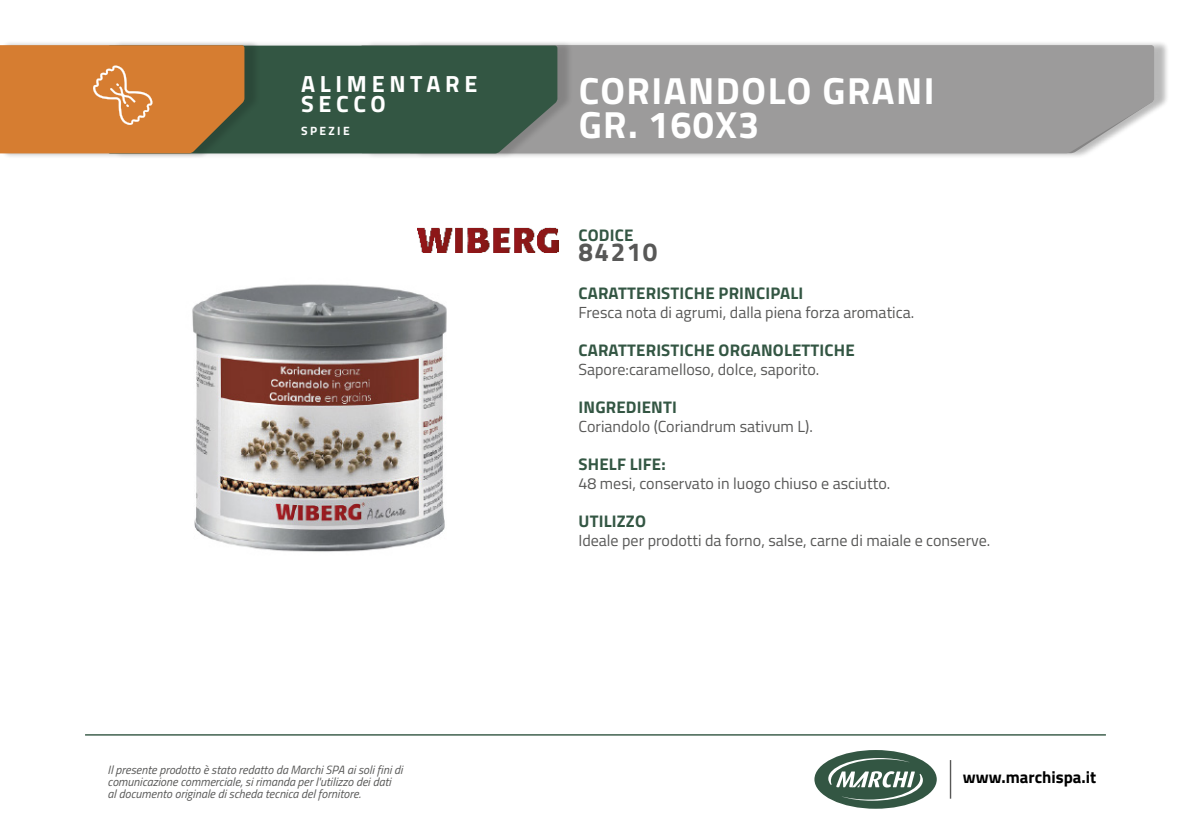
<style>
.page{position:relative;width:1191px;height:840px;background:#fff}
.page>*{position:absolute;margin:0;border:0;box-sizing:border-box;transform-origin:0 0}
.t1{font:700 37.8px/34.2px "Titillium Web";letter-spacing:.04em;color:#fff}
.t2{font:700 26px "Titillium Web";letter-spacing:.06em;color:#585857}
.t3{font:700 23.4px "Titillium Web";letter-spacing:.2em;color:#fff}
.t4{font:700 16.8px "Titillium Web";letter-spacing:.01em;color:#335643}
.t5{font:700 16.8px "Titillium Web";color:#000}
.t6{font:16px "Titillium Web";color:#585857}
.t7{font:italic 12px/12px "Titillium Web";color:#585857}
.t8{font:700 12px "Titillium Web";letter-spacing:.2em;color:#fff}
</style>
<div class="page">
<div style="left:365px;top:40px;width:804px;height:119px;background:#000;opacity:.15"></div>
<div style="left:573px;top:45px;width:581px;height:108px;background:#9c9b9b"></div>
<div style="left:112px;top:40px;width:461px;height:119px;background:#000;opacity:.15"></div>
<div style="left:260px;top:46px;width:297px;height:107px;background:#335643"></div>
<div style="left:0;top:40px;width:260px;height:119px;background:#000;opacity:.15"></div>
<svg style="left:0;top:45px;width:244px;height:108px;background:#ce7d36"></svg>
<img style="left:192px;top:284px;width:255px;height:268px">
<img style="left:417px;top:227px;width:141px;height:26px">
<hr style="left:949px;top:759px;width:2px;height:39px;background:#585857">
<div style="left:814px;top:749px;width:122px;height:59px;background:#335643;border-radius:50%"></div>
<svg style="left:828px;top:757px;width:95px;height:43px"></svg>
<hr style="left:85px;top:733px;width:1021px;height:2px;background:#335643">
<p class="t3" style="left:301px;top:66px;width:178px">ALIMENTARE</p>
<p class="t3" style="left:301px;top:86px;width:86px">SECCO</p>
<p class="t8" style="left:301px;top:121px;width:50px">SPEZIE</p>
<p class="t7" style="left:108px;top:762px;width:296px">Il presente prodotto è stato redatto da Marchi SPA ai soli fini di comunicazione commerciale, si rimanda per l'utilizzo dei dati<br>al documento originale di scheda tecnica del fornitore.</p>
<p class="t1" style="left:578px;top:71px;width:357px">CORIANDOLO GRANI</p>
<p class="t1" style="left:578px;top:105px;width:182px">GR. 160X3</p>
<p class="t1" style="left:606px;top:71px;width:449px;text-indent:-24px">LE CAMEMBERT LONG LIFE .125 X24</p>
<p class="t4" style="left:578px;top:222px;width:56px">CODICE</p>
<p class="t2" style="left:578px;top:232px;width:81px">84210</p>
<p class="t4" style="left:578px;top:280px;width:226px">CARATTERISTICHE PRINCIPALI</p>
<p class="t6" style="left:578px;top:300px;width:337px">Fresca nota di agrumi, dalla piena forza aromatica.</p>
<p class="t4" style="left:578px;top:337px;width:278px">CARATTERISTICHE ORGANOLETTICHE</p>
<p class="t6" style="left:578px;top:357px;width:242px">Sapore:caramelloso, dolce, saporito.</p>
<p class="t4" style="left:578px;top:394px;width:100px">INGREDIENTI</p>
<p class="t6" style="left:578px;top:414px;width:236px">Coriandolo (Coriandrum sativum L).</p>
<p class="t4" style="left:578px;top:451px;width:89px">SHELF LIFE:</p>
<p class="t6" style="left:578px;top:471px;width:313px">48 mesi, conservato in luogo chiuso e asciutto.</p>
<p class="t4" style="left:578px;top:508px;width:69px">UTILIZZO</p>
<p class="t6" style="left:578px;top:528px;width:413px">Ideale per prodotti da forno, salse, carne di maiale e conserve.</p>
<p class="t5" style="left:963px;top:764px;width:135px">www.marchispa.it</p>
</div>
